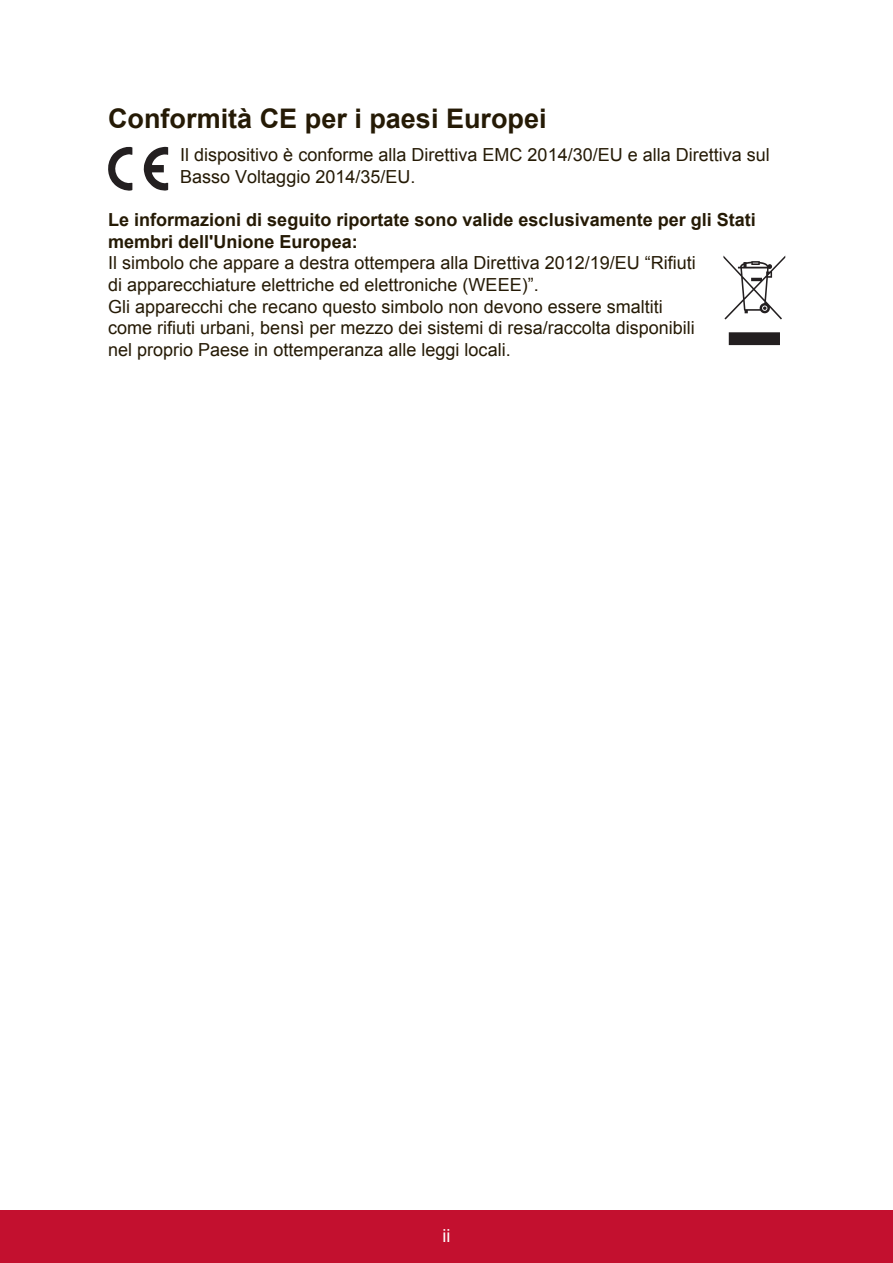
<style>
.page{position:relative;width:893px;height:1263px;background:#fff}
.page>*{position:absolute;margin:0;border:0;box-sizing:border-box;transform-origin:0 0}
.t1{font:700 27px "Arial";color:#251a05}
.t2{font:18px/21.6px "Arial";color:#251a05}
.t3{font:700 18px/21.6px "Arial";color:#251a05}
.t4{font:18px "Arial";color:#fff}
</style>
<div class="page">
<div style="left:0;top:1210px;width:892px;height:53px;background:#c3102f"></div>
<svg style="left:108px;top:147px;width:24px;height:44px"></svg>
<svg style="left:143px;top:147px;width:25px;height:44px"></svg>
<svg style="left:728px;top:332px;width:51px;height:13px"></svg>
<svg style="left:723px;top:255px;width:61px;height:64px"></svg>
<h1 class="t1" style="left:108px;top:100px;width:440px">Conformità CE per i paesi Europei</h1>
<p class="t2" style="left:180px;top:144px;width:591px">Il dispositivo è conforme alla Direttiva EMC 2014/30/EU e alla Direttiva sul<br>Basso Voltaggio 2014/35/EU.</p>
<p class="t3" style="left:108px;top:209px;width:649px">Le informazioni di seguito riportate sono valide esclusivamente per gli Stati membri dell'Unione Europea:</p>
<p class="t2" style="left:108px;top:252px;width:589px">Il simbolo che appare a destra ottempera alla Direttiva 2012/19/EU “Rifiuti di apparecchiature elettriche ed elettroniche (WEEE)”.<br>Gli apparecchi che recano questo simbolo non devono essere smaltiti come rifiuti urbani, bensì per mezzo dei sistemi di resa/raccolta disponibili nel proprio Paese in ottemperanza alle leggi locali.</p>
<p class="t4" style="left:442px;top:1223px;width:9px">ii</p>
</div>
